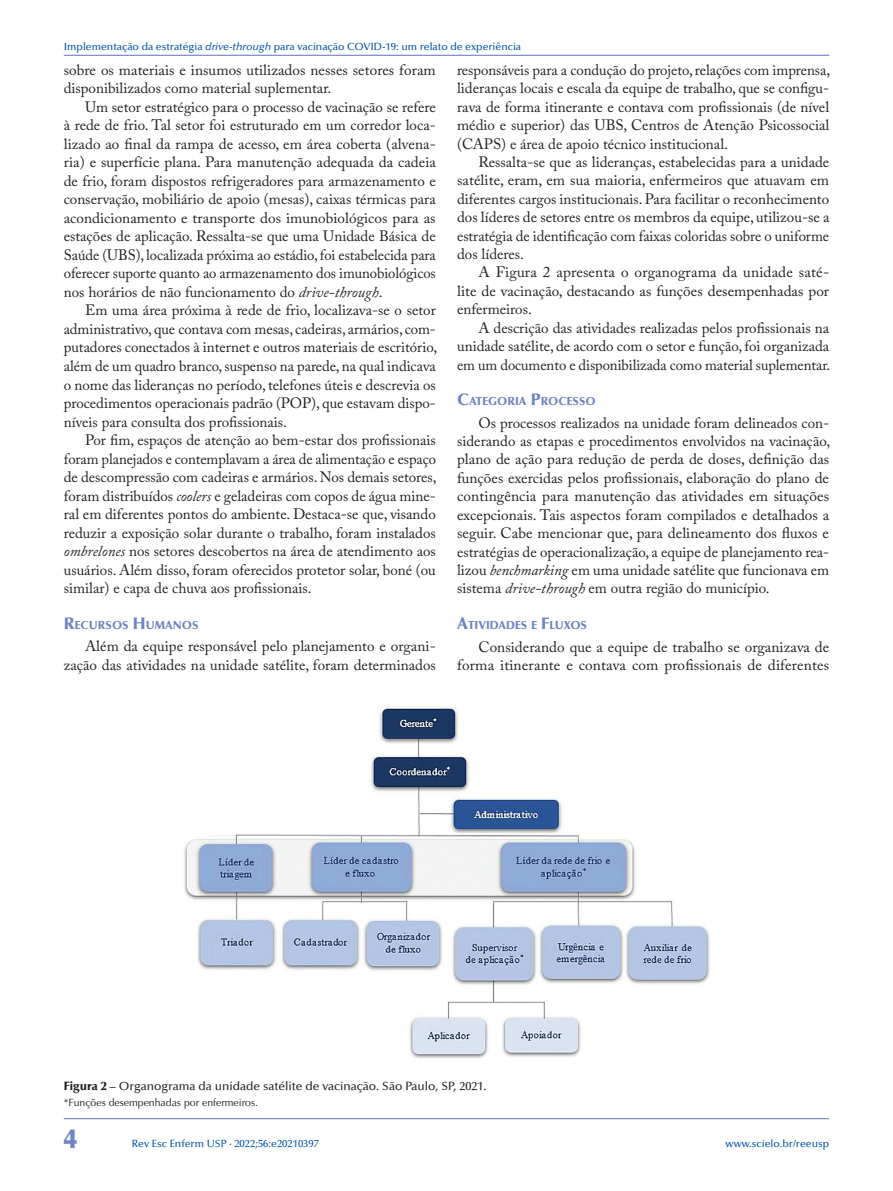
<style>
.page{position:relative;width:893px;height:1191px;background:#fff}
.page>*{position:absolute;margin:0;border:0;box-sizing:border-box;transform-origin:0 0}
.t1{font:900 27px "Optima LT";color:#6e84c1}
.Texto{font:15px/18.5px "Adobe Caslon Pro";color:#231f20;text-align:justify}
.Titulo_Tabela___Lege{font:500 12px "Optima LT";color:#231f20}
.Sub2{font:900 11.55px "Optima LT";color:#6e84c1}
.Elementos{font:500 10.5px "Optima LT";color:#0154a6}
.Notas{font:10.5px "Optima LT";color:#231f20}
.s1{font-style:italic}
.s2{font-size:16.5px}
.s3{font-weight:900}
</style>
<div class="page">
<hr style="left:64px;top:1118px;width:765px;height:1px;background:#6e84c1">
<hr style="left:64px;top:55px;width:765px;height:1px;background:#6e84c1">
<img style="left:184px;top:707px;width:526px;height:352px">
<p class="Elementos" style="left:64px;top:40px;width:459px">Implementação da estratégia <span class="s1">drive-through</span> para vacinação COVID-19: um relato de experiência</p>
<p class="Texto" style="left:457px;top:60px;width:375px">responsáveis para a condução do projeto, relações com imprensa, lideranças locais e escala da equipe de trabalho, que se configu&shy;rava de forma itinerante e contava com profissionais (de nível médio e superior) das UBS, Centros de Atenção Psicossocial (CAPS) e área de apoio técnico institucional.</p>
<p class="Texto" style="left:457px;top:152px;width:374px;text-indent:21px">Ressalta-se que as lideranças, estabelecidas para a unidade satélite, eram, em sua maioria, enfermeiros que atuavam em diferentes cargos institucionais. Para facilitar o reconhecimento dos líderes de setores entre os membros da equipe, utilizou-se a estratégia de identificação com faixas coloridas sobre o uniforme dos líderes.</p>
<p class="Texto" style="left:457px;top:263px;width:374px;text-indent:21px">A Figura 2 apresenta o organograma da unidade saté&shy;lite de vacinação, destacando as funções desempenhadas por enfermeiros.</p>
<p class="Texto" style="left:457px;top:318px;width:374px;text-indent:21px">A descrição das atividades realizadas pelos profissionais na unidade satélite, de acordo com o setor e função, foi organizada em um documento e disponibilizada como material suplementar.</p>
<p class="Sub2" style="left:457px;top:394px;width:140px"><span class="s2">C</span>ATEGORIA <span class="s2">P</span>ROCESSO</p>
<p class="Texto" style="left:457px;top:413px;width:375px;text-indent:21px">Os processos realizados na unidade foram delineados con&shy;siderando as etapas e procedimentos envolvidos na vacinação, plano de ação para redução de perda de doses, definição das funções exercidas pelos profissionais, elaboração do plano de contingência para manutenção das atividades em situações excepcionais. Tais aspectos foram compilados e detalhados a seguir. Cabe mencionar que, para delineamento dos fluxos e estratégias de operacionalização, a equipe de planejamento rea&shy;lizou <span class="s1">benchmarking</span> em uma unidade satélite que funcionava em sistema <span class="s1">drive-through</span> em outra região do município.</p>
<p class="Sub2" style="left:457px;top:618px;width:42px"><span class="s2">A</span>TIVIDAD</p>
<p class="Sub2" style="left:515px;top:618px;width:73px">ES E <span class="s2">F</span>LUXOS</p>
<p class="Texto" style="left:457px;top:637px;width:374px;text-align:right">Considerando que a equipe de trabalho se organizava de forma itinerante e contava com profissionais de diferentes</p>
<p class="Texto" style="left:64px;top:60px;width:373px">sobre os materiais e insumos utilizados nesses setores foram disponibilizados como material suplementar.</p>
<p class="Texto" style="left:64px;top:97px;width:374px;text-indent:21px">Um setor estratégico para o processo de vacinação se refere à rede de frio. Tal setor foi estruturado em um corredor loca&shy;lizado ao final da rampa de acesso, em área coberta (alvena&shy;ria) e superfície plana. Para manutenção adequada da cadeia de frio, foram dispostos refrigeradores para armazenamento e conservação, mobiliário de apoio (mesas), caixas térmicas para acondicionamento e transporte dos imunobiológicos para as estações de aplicação. Ressalta-se que uma Unidade Básica de Saúde (UBS), localizada próxima ao estádio, foi estabelecida para oferecer suporte quanto ao armazenamento dos imunobiológicos nos horários de não funcionamento do <span class="s1">drive-through</span>.</p>
<p class="Texto" style="left:64px;top:301px;width:375px;text-indent:21px">Em uma área próxima à rede de frio, localizava-se o setor administrativo, que contava com mesas, cadeiras, armários, com&shy;putadores conectados à internet e outros materiais de escritório, além de um quadro branco, suspenso na parede, na qual indicava o nome das lideranças no período, telefones úteis e descrevia os procedimentos operacionais padrão (POP), que estavam dispo&shy;níveis para consulta dos profissionais.</p>
<p class="Texto" style="left:64px;top:430px;width:374px;text-indent:21px">Por fim, espaços de atenção ao bem-estar dos profissionais foram planejados e contemplavam a área de alimentação e espaço de descompressão com cadeiras e armários. Nos demais setores, foram distribuídos <span class="s1">coolers</span> e geladeiras com copos de água mine&shy;ral em diferentes pontos do ambiente. Destaca-se que, visando reduzir a exposição solar durante o trabalho, foram instalados <span class="s1">ombrelones</span> nos setores descobertos na área de atendimento aos usuários. Além disso, foram oferecidos protetor solar, boné (ou similar) e capa de chuva aos profissionais.</p>
<p class="Sub2" style="left:64px;top:618px;width:136px"><span class="s2">R</span>ECURSOS <span class="s2">H</span> UMANOS</p>
<p class="Texto" style="left:64px;top:637px;width:374px;text-align:right">Além da equipe responsável pelo planejamento e organi&shy;zação das atividades na unidade satélite, foram determinados</p>
<p class="Titulo_Tabela___Lege" style="left:64px;top:1079px;width:424px"><span class="s3">Figura 2</span> – Organograma da unidade satélite de vacinação. São Paulo, SP, 2021.</p>
<p class="Notas" style="left:64px;top:1096px;width:196px">*Funções desempenhadas por enfermeiros.</p>
<h1 class="t1" style="left:64px;top:1123px;width:15px">4</h1>
<p class="Elementos" style="left:132px;top:1137px;width:189px">Rev Esc Enferm USP · 2022;56:e20210397</p>
<p class="Elementos" style="left:726px;top:1137px;width:105px">www.scielo.br/reeusp</p>
</div>
